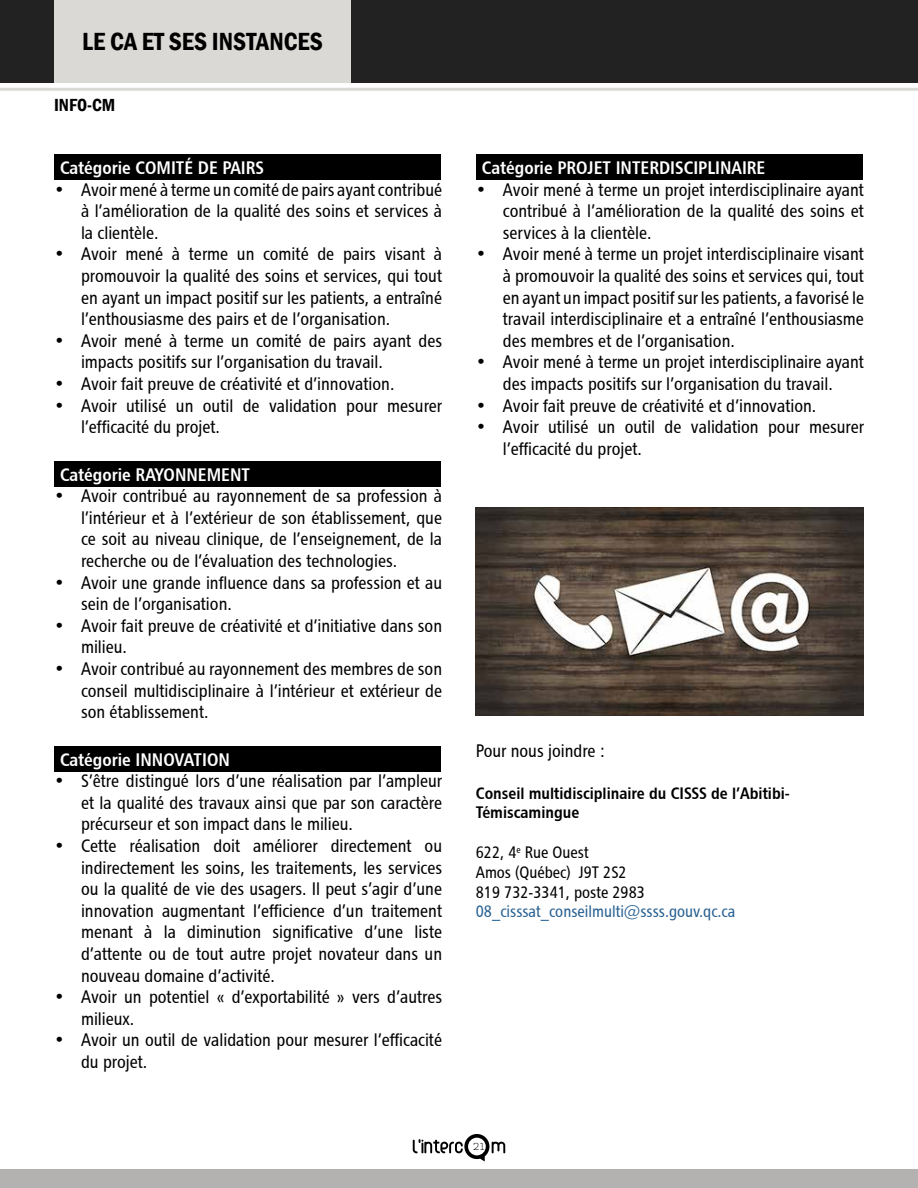
<style>
.page{position:relative;width:918px;height:1188px;background:#fff}
.page>*{position:absolute;margin:0;border:0;box-sizing:border-box;transform-origin:0 0}
.t1{font:600 condensed 25.5px "Franklin Gothic";color:#000}
.t2{font:18px/21.6px "Chaloult Cond Normal";color:#000;text-align:justify}
.t3{font:18px "Chaloult Cond Demi Gras Normal";color:#fff}
.t4{font:600 condensed 18px "Franklin Gothic";color:#000}
.t5{font:16.5px "Chaloult Cond Demi Gras Normal";color:#000}
.t6{font:16.5px/19.8px "Chaloult Cond Normal";color:#000}
.t7{font:16.5px "Chaloult Cond Normal";color:#276092}
.t8{font:300 15px "Klinic Slab";color:#000}
</style>
<div class="page">
<div style="left:0;top:1170px;width:918px;height:18px;background:#b3b2b1"></div>
<div style="left:0;top:0;width:918px;height:82px;background:#232222"></div>
<svg style="left:413px;top:1134px;width:92px;height:28px"></svg>
<div style="left:54px;top:0;width:297px;height:82px;background:#dbd9d6"></div>
<hr style="left:0;top:88px;width:918px;height:3px;background:#dbd9d6">
<img style="left:476px;top:508px;width:388px;height:208px">
<div style="left:54px;top:154px;width:387px;height:26px;background:#000"></div>
<div style="left:54px;top:461px;width:387px;height:26px;background:#000"></div>
<div style="left:54px;top:746px;width:387px;height:26px;background:#000"></div>
<div style="left:476px;top:154px;width:386px;height:26px;background:#000"></div>
<h1 class="t1" style="left:82px;top:24px;width:242px">LE CA ET SES INSTANCES</h1>
<p class="t4" style="left:54px;top:93px;width:63px">INFO-CM</p>
<p class="t3" style="left:60px;top:156px;width:180px">Catégorie CO MITÉ DE PAIRS</p>
<p class="t2" style="left:81px;top:178px;width:363px;text-indent:-27px">• Avoir mené à terme un comité de pairs ayant contribué à l’amélioration de la qualité des soins et services à la clientèle.</p>
<p class="t2" style="left:81px;top:243px;width:363px;text-indent:-27px">• Avoir mené à terme un comité de pairs visant à promouvoir la qualité des soins et services, qui tout en ayant un impact positif sur les patients, a entraîné l’enthousiasme des pairs et de l’organisation.</p>
<p class="t2" style="left:81px;top:329px;width:363px;text-indent:-27px">• Avoir mené à terme un comité de pairs ayant des impacts positifs sur l’organisation du travail.</p>
<p class="t2" style="left:54px;top:373px;width:342px">• Avoir fait preuve de créativité et d’innovation.</p>
<p class="t2" style="left:81px;top:394px;width:363px;text-indent:-27px">• Avoir utilisé un outil de validation pour mesurer l’efficacité du projet.</p>
<p class="t3" style="left:60px;top:463px;width:87px">Catégorie RAYONNE</p>
<p class="t3" style="left:207px;top:463px;width:25px">MENT</p>
<p class="t2" style="left:81px;top:485px;width:363px;text-indent:-27px">• Avoir contribué au rayonnement de sa profession à l’intérieur et à l’extérieur de son établissement, que ce soit au niveau clinique, de l’enseignement, de la recherche ou de l’évaluation des technologies.</p>
<p class="t2" style="left:81px;top:571px;width:363px;text-indent:-27px">• Avoir une grande influence dans sa profession et au sein de l’organisation.</p>
<p class="t2" style="left:81px;top:614px;width:363px;text-indent:-27px">• Avoir fait preuve de créativité et d’initiative dans son milieu.</p>
<p class="t2" style="left:81px;top:658px;width:363px;text-indent:-27px">• Avoir contribué au rayonnement des membres de son conseil multidisciplinaire à l’intérieur et extérieur de son établissement.</p>
<p class="t3" style="left:60px;top:748px;width:86px">Catégorie INNOVATION</p>
<p class="t2" style="left:81px;top:770px;width:363px;text-indent:-27px">• S’être distingué lors d’une réalisation par l’ampleur et la qualité des travaux ainsi que par son caractère précurseur et son impact dans le milieu.</p>
<p class="t2" style="left:81px;top:835px;width:363px;text-indent:-27px">• Cette réalisation doit améliorer directement ou indirectement les soins, les traitements, les services ou la qualité de vie des usagers. Il peut s’agir d’une innovation augmentant l’efficience d’un traitement menant à la diminution significative d’une liste d’attente ou de tout autre projet novateur dans un nouveau domaine d’activité.</p>
<p class="t2" style="left:81px;top:986px;width:363px;text-indent:-27px">• Avoir un potentiel « d’exportabilité » vers d’autres milieux.</p>
<p class="t2" style="left:81px;top:1029px;width:363px;text-indent:-27px">• Avoir un outil de validation pour mesurer l’efficacité du projet.</p>
<p class="t3" style="left:482px;top:156px;width:95px">Catégorie PROJET</p>
<p class="t3" style="left:616px;top:156px;width:9px">INTERDISCI</p>
<p class="t3" style="left:698px;top:156px;width:19px">PLINAIRE</p>
<p class="t2" style="left:503px;top:178px;width:363px;text-indent:-27px">• Avoir mené à terme un projet interdisciplinaire ayant contribué à l’amélioration de la qualité des soins et services à la clientèle.</p>
<p class="t2" style="left:503px;top:243px;width:363px;text-indent:-27px">• Avoir mené à terme un projet interdisciplinaire visant à promouvoir la qualité des soins et services qui, tout en ayant un impact positif sur les patients, a favorisé le travail interdisciplinaire et a entraîné l’enthousiasme des membres et de l’organisation.</p>
<p class="t2" style="left:476px;top:351px;width:390px;text-align:center">• Avoir mené à terme un projet interdisciplinaire ayant des impacts positifs sur l’organisation du travail.</p>
<p class="t2" style="left:476px;top:394px;width:342px">• Avoir fait preuve de créativité et d’innovation.</p>
<p class="t2" style="left:503px;top:416px;width:363px;text-indent:-27px">• Avoir utilisé un outil de validation pour mesurer l’efficacité du projet.</p>
<p class="t2" style="left:476px;top:740px;width:130px">Pour nous joindre :</p>
<p class="t5" style="left:476px;top:782px;width:203px">Conseil multidisciplinaire du CISSS</p>
<p class="t5" style="left:711px;top:782px;width:80px">de l’Abitibi-</p>
<p class="t5" style="left:476px;top:802px;width:105px">Témiscamingue</p>
<p class="t6" style="left:476px;top:842px;width:171px">622, 4<sup>e</sup> Rue Ouest<br>Amos (Québec) J9T 2S2<br>819 732-3341, poste 2983</p>
<p class="t7" style="left:476px;top:901px;width:261px">08_cisssat_conseilmulti@ssss.gouv.qc.ca</p>
<p class="t8" style="left:473px;top:1136px;width:13px">21</p>
</div>
